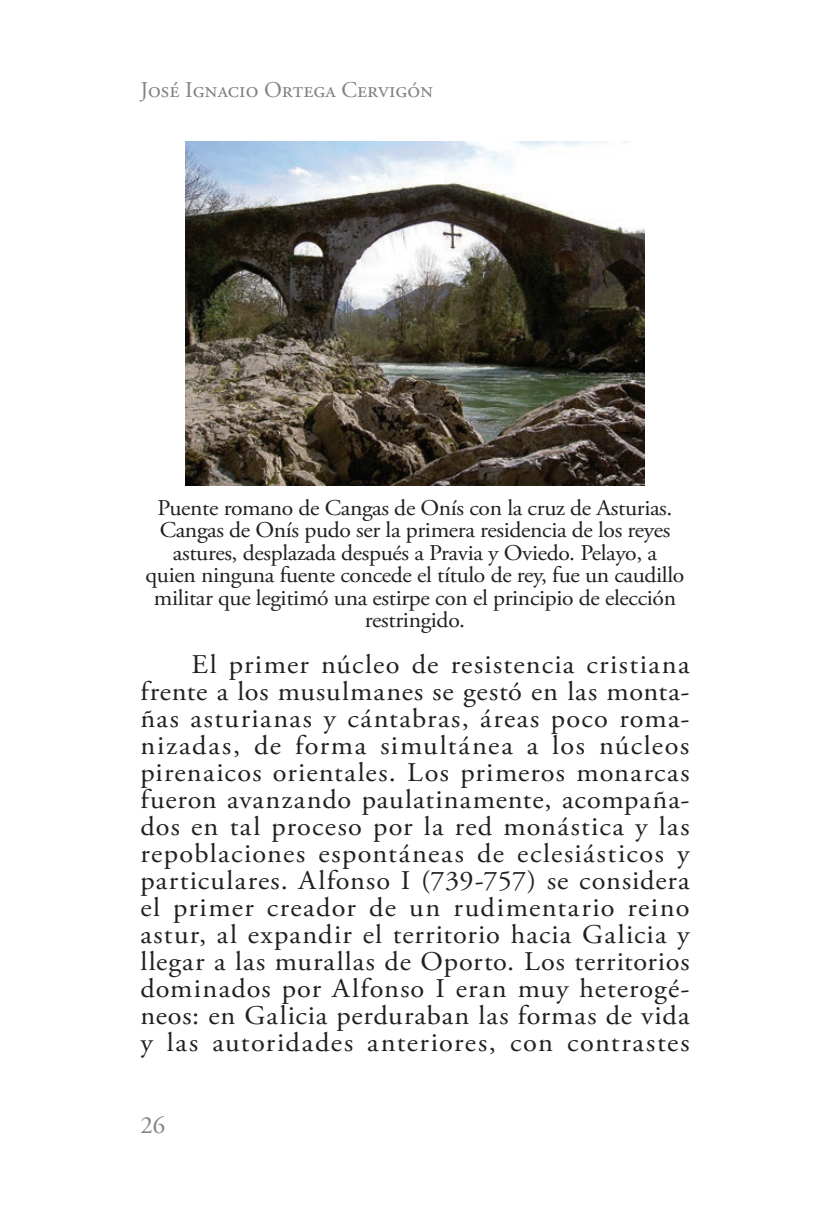
<style>
.page{position:relative;width:830px;height:1212px;background:#fff}
.page>*{position:absolute;margin:0;border:0;box-sizing:border-box;transform-origin:0 0}
.t1{font:27px/27px "Adobe Garamond Pro";letter-spacing:.04em;color:#231f20;text-align:justify;scale:1.05 1}
.t2{font:24.75px "Adobe Garamond Pro";color:#808285}
.t3{font:22.5px/22.5px "Adobe Garamond Pro";letter-spacing:-.015em;color:#231f20;text-align:center;scale:1.05 1}
.t4{font:22.5px "Adobe Garamond Pro";color:#808285}
</style>
<div class="page">
<img style="left:185px;top:141px;width:459px;height:344px">
<p class="t4" style="left:140px;top:77px;width:294px">José Ignacio Ortega Cervigón</p>
<p class="t3" style="left:145px;top:497px;width:514px">Puente romano de Cangas de Onís con la cruz de Asturias.<br>Cangas de Onís pudo ser la primera residencia de los reyes astures, desplazada después a Pravia y Oviedo. Pelayo, a quien ninguna fuente concede el título de rey, fue un caudillo militar que legitimó una estirpe con el principio de elección restringido.</p>
<p class="t1" style="left:140px;top:652px;width:524px;text-indent:51px">El primer núcleo de resistencia cristiana frente a los musulmanes se gestó en las monta&shy;ñas asturianas y cántabras, áreas poco roma&shy;nizadas, de forma simultánea a los núcleos pirenaicos orientales. Los primeros monarcas fueron avanzando paulatinamente, acompaña&shy;dos en tal proceso por la red monástica y las repoblaciones espontáneas de eclesiásticos y particulares. Alfonso I (739-757) se considera el primer creador de un rudimentario reino astur, al expandir el territorio hacia Galicia y llegar a las murallas de Oporto. Los territorios dominados por Alfonso I eran muy heterogé&shy;neos: en Galicia perduraban las formas de vida y las autoridades anteriores, con contrastes</p>
<p class="t2" style="left:140px;top:1110px;width:26px">26</p>
</div>
